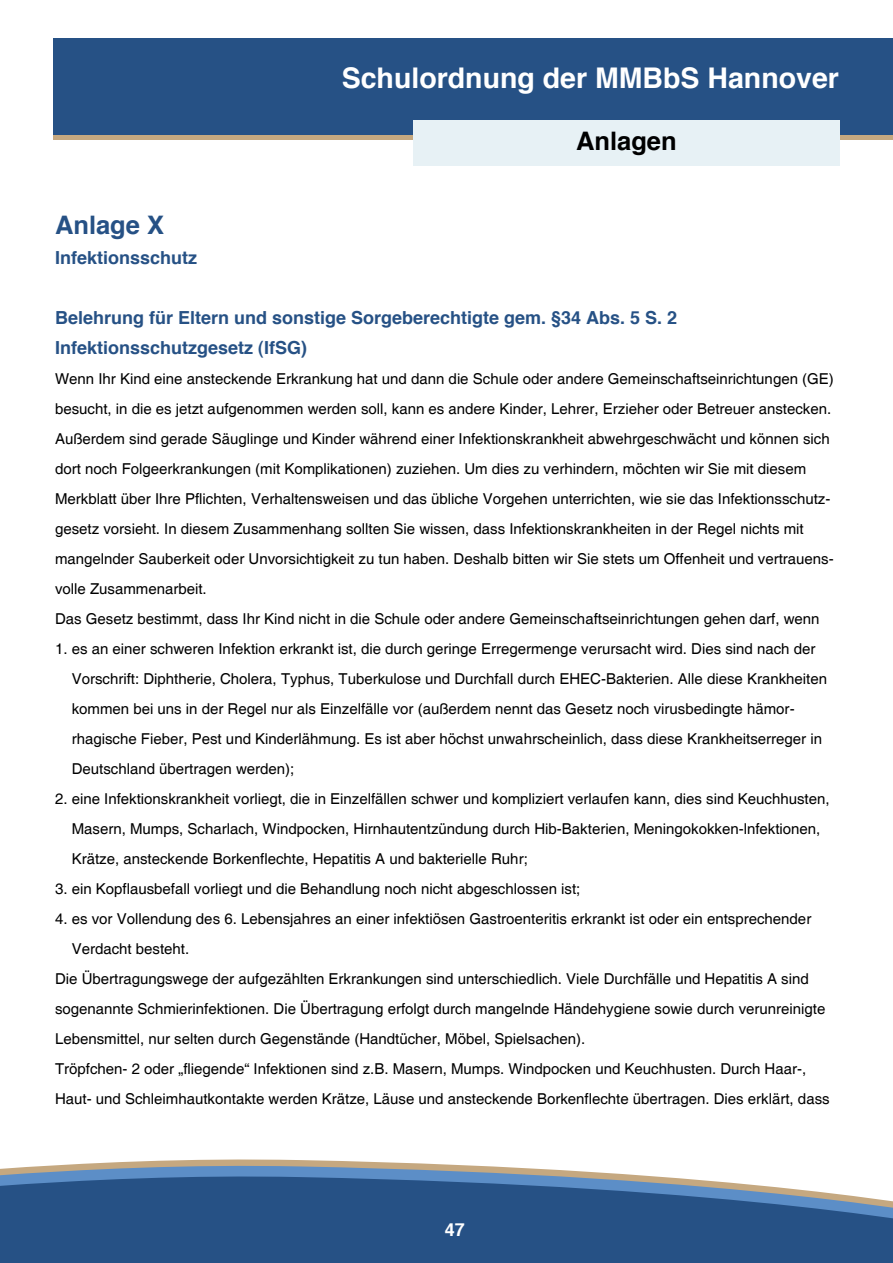
<style>
.page{position:relative;width:893px;height:1263px;background:#fff}
.page>*{position:absolute;margin:0;border:0;box-sizing:border-box;transform-origin:0 0}
.t1{font:700 28.5px "Helvetica";color:#fff}
.t2{font:700 25.5px "Helvetica";color:#265185}
.t3{font:700 25.5px "Helvetica";color:#000}
.t4{font:700 18px/30px "Helvetica";color:#265185}
.t5{font:700 18px "Helvetica";color:#fff}
.t6{font:15px/30px "Helvetica";color:#000}
</style>
<div class="page">
<svg style="left:0;top:1159px;width:893px;height:104px;background:#4d7099"></svg>
<div style="left:53px;top:44px;width:840px;height:96px;background:#c5a880"></div>
<div style="left:53px;top:38px;width:840px;height:97px;background:#265185"></div>
<div style="left:413px;top:120px;width:427px;height:45px;background:#e7f1f5"></div>
<h1 class="t1" style="left:342px;top:60px;width:499px">Schulordnung der MMBbS Hannover</h1>
<h2 class="t2" style="left:55px;top:209px;width:111px">Anlage X</h2>
<p class="t4" style="left:55px;top:242px;width:144px">Infektionsschutz</p>
<h2 class="t3" style="left:576px;top:124px;width:102px">Anlagen</h2>
<p class="t4" style="left:55px;top:302px;width:624px">Belehrung für Eltern und sonstige Sorgeberechtigte gem. §34 Abs. 5 S. 2<br>Infektionsschutzgesetz (IfSG)</p>
<p class="t6" style="left:55px;top:364px;width:780px">Wenn Ihr Kind eine ansteckende Erkrankung hat und dann die Schule oder andere Gemeinschaftseinrichtungen (GE) besucht, in die es jetzt aufgenommen werden soll, kann es andere Kinder, Lehrer, Erzieher oder Betreuer anstecken.<br>Außerdem sind gerade Säuglinge und Kinder während einer Infektionskrankheit abwehrgeschwächt und können sich dort noch Folgeerkrankungen (mit Komplikationen) zuziehen. Um dies zu verhindern, möchten wir Sie mit diesem Merkblatt über Ihre Pflichten, Verhaltensweisen und das übliche Vorgehen unterrichten, wie sie das Infektionsschutz&shy;gesetz vorsieht. In diesem Zusammenhang sollten Sie wissen, dass Infektionskrankheiten in der Regel nichts mit mangelnder Sauberkeit oder Unvorsichtigkeit zu tun haben. Deshalb bitten wir Sie stets um Offenheit und vertrauens&shy;volle Zusammenarbeit.<br>Das Gesetz bestimmt, dass Ihr Kind nicht in die Schule oder andere Gemeinschaftseinrichtungen gehen darf, wenn</p>
<p class="t6" style="left:72px;top:634px;width:757px;text-indent:-17px">1. es an einer schweren Infektion erkrankt ist, die durch geringe Erregermenge verursacht wird. Dies sind nach der Vorschrift: Diphtherie, Cholera, Typhus, Tuberkulose und Durchfall durch EHEC-Bakterien. Alle diese Krankheiten kommen bei uns in der Regel nur als Einzelfälle vor (außerdem nennt das Gesetz noch virusbedingte hämor&shy;rhagische Fieber, Pest und Kinderlähmung. Es ist aber höchst unwahrscheinlich, dass diese Krankheitserreger in Deutschland übertragen werden);</p>
<p class="t6" style="left:72px;top:784px;width:759px;text-indent:-17px">2. eine Infektionskrankheit vorliegt, die in Einzelfällen schwer und kompliziert verlaufen kann, dies sind Keuchhusten,<br>Masern, Mumps, Scharlach, Windpocken, Hirnhautentzündung durch Hib-Bakterien, Meningokokken-lnfektionen,<br>Krätze, ansteckende Borkenflechte, Hepatitis A und bakterielle Ruhr;</p>
<p class="t6" style="left:55px;top:874px;width:527px">3. ein Kopflausbefall vorliegt und die Behandlung noch nicht abgeschlossen ist;</p>
<p class="t6" style="left:55px;top:904px;width:758px">4. es vor Vollendung des 6. Lebensjahres an einer infektiösen Gastroenteritis erkrankt ist oder ein entsprechender</p>
<p class="t6" style="left:72px;top:934px;width:119px">Verdacht besteht.</p>
<p class="t6" style="left:55px;top:964px;width:755px">Die Übertragungswege der aufgezählten Erkrankungen sind unterschiedlich. Viele Durchfälle und Hepatitis A sind</p>
<p class="t6" style="left:55px;top:994px;width:772px">sogenannte Schmierinfektionen. Die Übertragung erfolgt durch mangelnde Händehygiene sowie durch verunreinigte</p>
<p class="t6" style="left:55px;top:1024px;width:532px">Lebensmittel, nur selten durch Gegenstände (Handtücher, Möbel, Spielsachen).</p>
<p class="t6" style="left:55px;top:1054px;width:753px">Tröpfchen- 2 oder „fliegende“ Infektionen sind z.B. Masern, Mumps. Windpocken und Keuchhusten. Durch Haar-,</p>
<p class="t6" style="left:55px;top:1084px;width:776px">Haut- und Schleimhautkontakte werden Krätze, Läuse und ansteckende Borkenflechte übertragen. Dies erklärt, dass</p>
<p class="t5" style="left:445px;top:1218px;width:22px">47</p>
</div>
